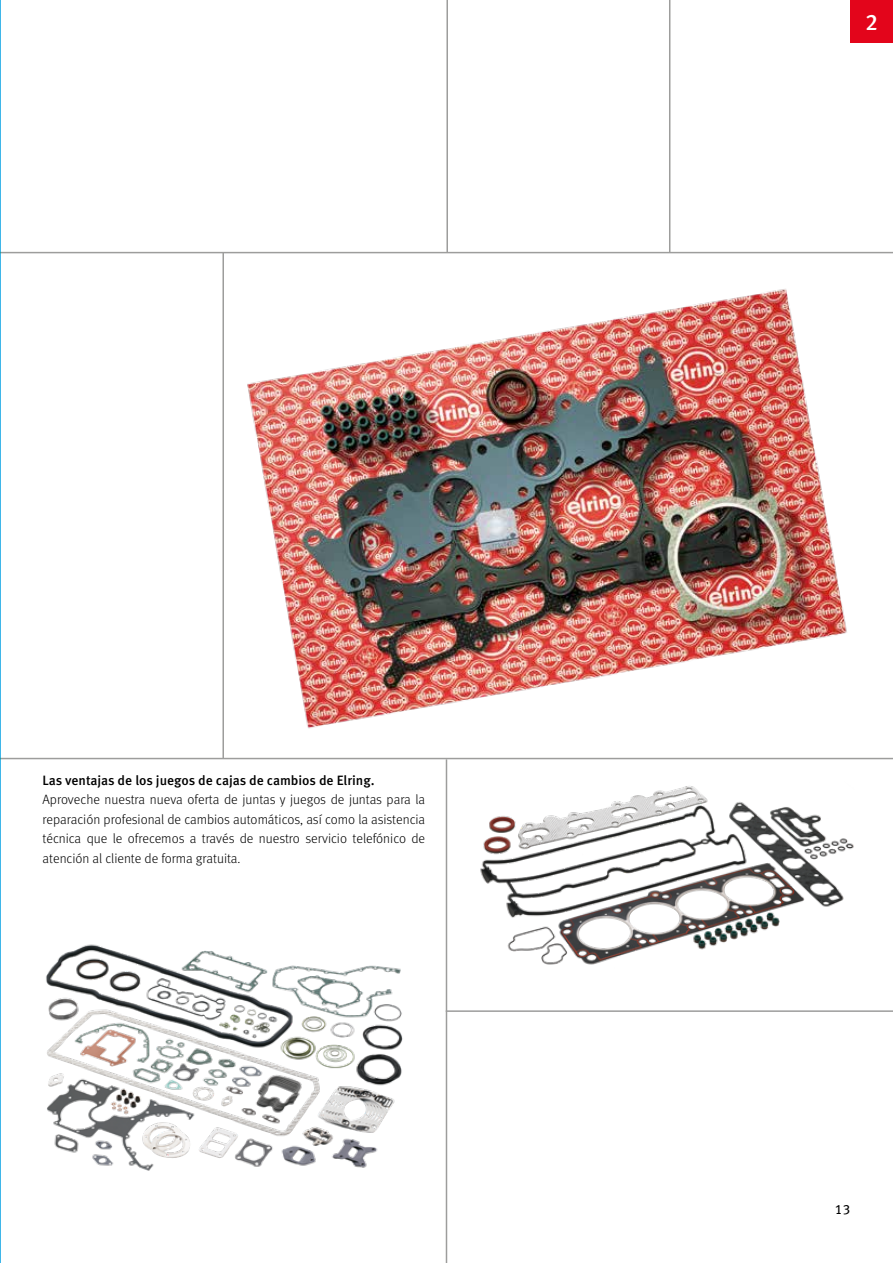
<style>
.page{position:relative;width:893px;height:1263px;background:#fff}
.page>*{position:absolute;margin:0;border:0;box-sizing:border-box;transform-origin:0 0}
.t1{font:500 22.5px "Meta Pro";color:#fff}
.t2{font:300 13.5px/19.5px "Meta Pro";color:#000;text-align:justify}
.t3{font:500 13.5px "Meta Pro";color:#000}
.t4{font:13.5px "Meta Pro";color:#000}
</style>
<div class="page">
<img style="left:46px;top:944px;width:357px;height:227px">
<div style="left:850px;top:0;width:43px;height:43px;background:#e3051b"></div>
<img style="left:247px;top:289px;width:600px;height:440px">
<hr style="left:0;top:252px;width:893px;height:1px;background:#9d9d9c">
<hr style="left:222px;top:253px;width:2px;height:505px;background:#9d9d9c">
<hr style="left:0;top:758px;width:893px;height:1px;background:#9d9d9c">
<hr style="left:446px;top:759px;width:1px;height:504px;background:#9d9d9c">
<hr style="left:446px;top:1010px;width:447px;height:2px;background:#9d9d9c">
<hr style="left:669px;top:0;width:1px;height:253px;background:#9d9d9c">
<hr style="left:446px;top:0;width:2px;height:253px;background:#9d9d9c">
<img style="left:480px;top:786px;width:374px;height:179px">
<hr style="left:0;top:0;width:1px;height:1263px;background:#009fe3">
<p class="t3" style="left:43px;top:770px;width:334px">Las ventajas de los juegos de cajas de cambios de Elring.</p>
<p class="t2" style="left:43px;top:789px;width:384px">Aproveche nuestra nueva oferta de juntas y juegos de juntas para la reparación profesional de cambios automáticos, así como la asistencia técnica que le ofrecemos a través de nuestro servicio telefónico de atención al cliente de forma gratuita.</p>
<h1 class="t1" style="left:865px;top:5px;width:14px">2</h1>
<p class="t4" style="left:835px;top:1198px;width:17px">13</p>
</div>
